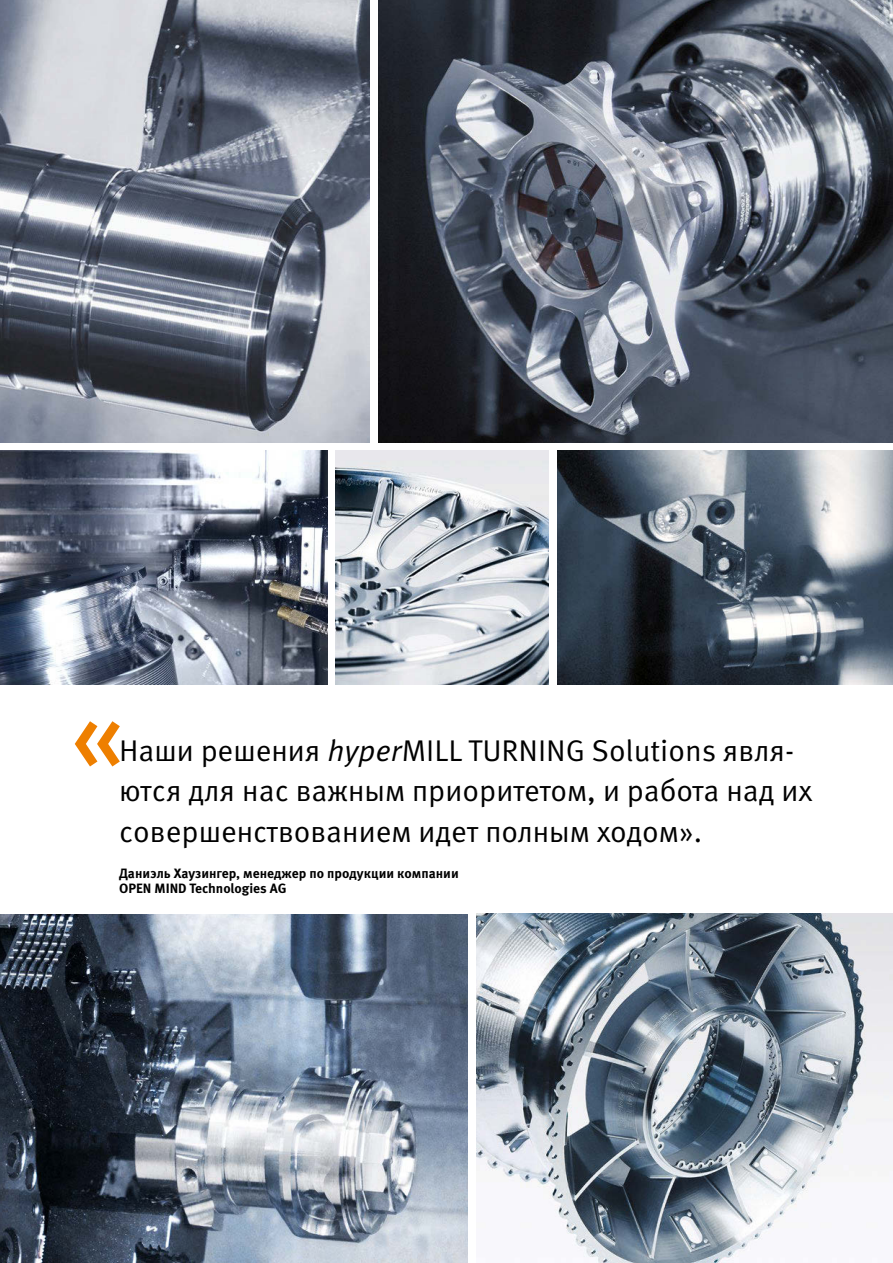
<style>
.page{position:relative;width:893px;height:1263px;background:#fff}
.page>*{position:absolute;margin:0;border:0;box-sizing:border-box;transform-origin:0 0}
.t1{font:500 99.9px "Meta Pro";color:#ee7f00}
.t2{font:30px/40.5px "Meta Pro";color:#000}
.t3{font:700 13.5px/15px "Meta Pro";color:#000}
.s1{font-style:italic}
</style>
<div class="page">
<img style="left:0;top:0;width:370px;height:442px">
<img style="left:378px;top:0;width:515px;height:442px">
<img style="left:0;top:914px;width:468px;height:349px">
<img style="left:336px;top:451px;width:213px;height:233px">
<img style="left:557px;top:451px;width:336px;height:234px">
<img style="left:0;top:451px;width:327px;height:234px">
<img style="left:476px;top:913px;width:417px;height:350px">
<h1 class="t1" style="left:71px;top:672px;width:54px">«</h1>
<p class="t2" style="left:119px;top:731px;width:695px">Наши решения <span class="s1">hyper</span>MILL TURNING Solutions явля&shy;ются для нас важным приоритетом, и работа над их совершенствованием идет полным ходом».</p>
<p class="t3" style="left:119px;top:865px;width:341px">Даниэль Хаузингер, менеджер по продукции компании<br>OPEN MIND Technologies AG</p>
</div>
